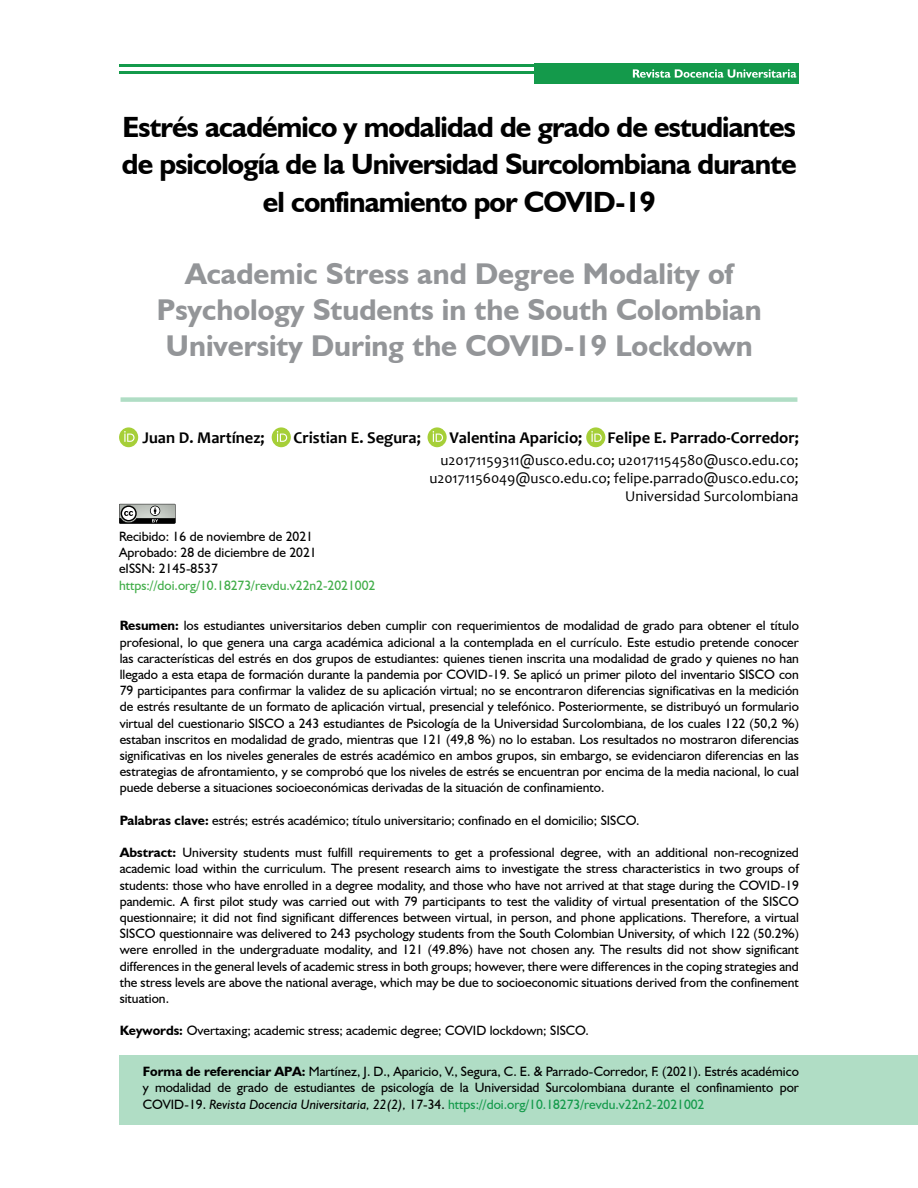
<style>
.page{position:relative;width:918px;height:1188px;background:#fff}
.page>*{position:absolute;margin:0;border:0;box-sizing:border-box;transform-origin:0 0}
.t1{font:700 30px/36px "Humanist 521 BT";color:#939598;text-align:center}
.t2{font:700 29.25px/37.5px "Humanist 521 BT";letter-spacing:-.03em;color:#000;text-align:center}
.t3{font:700 16.5px "Candara";color:#000}
.t4{font:15px/18px "Candara";color:#000;text-align:right}
.t5{font:13.5px/16.2px "Humanist 521 BT";color:#000;text-align:justify}
.t6{font:13.5px "Humanist 521 BT";color:#41ad49}
.s1{font-weight:700}
.s2{font-style:italic}
.s3{color:#149a4b}
</style>
<div class="page">
<div style="left:534px;top:64px;width:265px;height:20px;background:#149a4b"></div>
<svg style="left:633px;top:69px;width:163px;height:9px"></svg>
<hr style="left:119px;top:64px;width:419px;height:3px;background:#149a4b">
<hr style="left:119px;top:71px;width:419px;height:3px;background:#149a4b">
<div style="left:119px;top:1056px;width:799px;height:69px;background:#b0ddc5"></div>
<div style="left:121px;top:397px;width:676px;height:5px;background:#b0ddc5"></div>
<svg style="left:119px;top:504px;width:57px;height:20px"></svg>
<div style="left:119px;top:427px;width:19px;height:20px;background:#a6cf38;border-radius:50%"></div>
<svg style="left:124px;top:431px;width:11px;height:11px"></svg>
<div style="left:272px;top:427px;width:19px;height:20px;background:#a6cf38;border-radius:50%"></div>
<svg style="left:277px;top:431px;width:10px;height:11px"></svg>
<svg style="left:428px;top:427px;width:19px;height:20px"></svg>
<svg style="left:433px;top:431px;width:10px;height:11px"></svg>
<div style="left:586px;top:427px;width:19px;height:20px;background:#a6cf38;border-radius:50%"></div>
<svg style="left:591px;top:431px;width:11px;height:11px"></svg>
<h2 class="t2" style="left:122px;top:107px;width:676px">Estrés académico y modalidad de grado de estudiantes de psicología de la Universidad Surcolombiana durante el confinamiento por COVID-19</h2>
<h1 class="t1" style="left:157px;top:255px;width:606px">Academic Stress and Degree Modality of<br>Psychology Students in the South Colombian<br>University During the COVID-19 Lockdown</h1>
<p class="t3" style="left:142px;top:427px;width:124px">Juan D. Martínez;</p>
<p class="t3" style="left:293px;top:427px;width:129px">Cristian E. Segura;</p>
<p class="t3" style="left:450px;top:427px;width:134px">Valentina Aparicio;</p>
<p class="t3" style="left:608px;top:427px;width:193px">Felipe E. Parrado-Corredor;</p>
<p class="t4" style="left:429px;top:451px;width:371px">u20171159311@usco.edu.co; u20171154580@usco.edu.co; u20171156049@usco.edu.co; felipe.parrado@usco.edu.co;<br>Universidad Surcolombiana</p>
<p class="t5" style="left:119px;top:528px;width:199px;text-align:left">Recibido: 16 de noviembre de 2021<br>Aprobado: 28 de diciembre de 2021 eISSN: 2145-8537</p>
<p class="t6" style="left:119px;top:577px;width:258px">https://doi.org/10.18273/revdu.v22n2-2021002</p>
<p class="t5" style="left:120px;top:617px;width:681px"><span class="s1">Resumen:</span> los estudiantes universitarios deben cumplir con requerimientos de modalidad de grado para obtener el título profesional, lo que genera una carga académica adicional a la contemplada en el currículo. Este estudio pretende conocer las características del estrés en dos grupos de estudiantes: quienes tienen inscrita una modalidad de grado y quienes no han llegado a esta etapa de formación durante la pandemia por COVID-19. Se aplicó un primer piloto del inventario SISCO con 79 participantes para confirmar la validez de su aplicación virtual; no se encontraron diferencias significativas en la medición de estrés resultante de un formato de aplicación virtual, presencial y telefónico. Posteriormente, se distribuyó un formulario virtual del cuestionario SISCO a 243 estudiantes de Psicología de la Universidad Surcolombiana, de los cuales 122 (50,2 %) estaban inscritos en modalidad de grado, mientras que 121 (49,8 %) no lo estaban. Los resultados no mostraron diferencias significativas en los niveles generales de estrés académico en ambos grupos, sin embargo, se evidenciaron diferencias en las estrategias de afrontamiento, y se comprobó que los niveles de estrés se encuentran por encima de la media nacional, lo cual puede deberse a situaciones socioeconómicas derivadas de la situación de confinamiento.</p>
<p class="t5" style="left:120px;top:812px;width:521px"><span class="s1">Palabras clave:</span> estrés; estrés académico; título universitario; confinado en el domicilio; SISCO.</p>
<p class="t5" style="left:120px;top:844px;width:681px"><span class="s1">Abstract:</span> University students must fulfill requirements to get a professional degree, with an additional non-recognized academic load within the curriculum. The present research aims to investigate the stress characteristics in two groups of students: those who have enrolled in a degree modality, and those who have not arrived at that stage during the COVID-19 pandemic. A first pilot study was carried out with 79 participants to test the validity of virtual presentation of the SISCO questionnaire; it did not find significant differences between virtual, in person, and phone applications. Therefore, a virtual SISCO questionnaire was delivered to 243 psychology students from the South Colombian University, of which 122 (50.2%) were enrolled in the undergraduate modality, and 121 (49.8%) have not chosen any. The results did not show significant differences in the general levels of academic stress in both groups; however, there were differences in the coping strategies and the stress levels are above the national average, which may be due to socioeconomic situations derived from the confinement situation.</p>
<p class="t5" style="left:120px;top:1022px;width:471px"><span class="s1">Keywords:</span> Overtaxing; academic stress; academic degree; COVID lockdown; SISCO.</p>
<p class="t5" style="left:143px;top:1063px;width:658px"><span class="s1">Forma de referenciar APA:</span> Martínez, J. D., Aparicio, V., Segura, C. E. &amp; Parrado-Corredor, F. (2021). Estrés académico y modalidad de grado de estudiantes de psicología de la Universidad Surcolombiana durante el confinamiento por COVID-19. <span class="s2">Revista Docencia Universitaria, 22(2),</span> 17-34. <span class="s3">https://doi.org/10.18273/revdu.v22n2-2021002</span></p>
</div>
